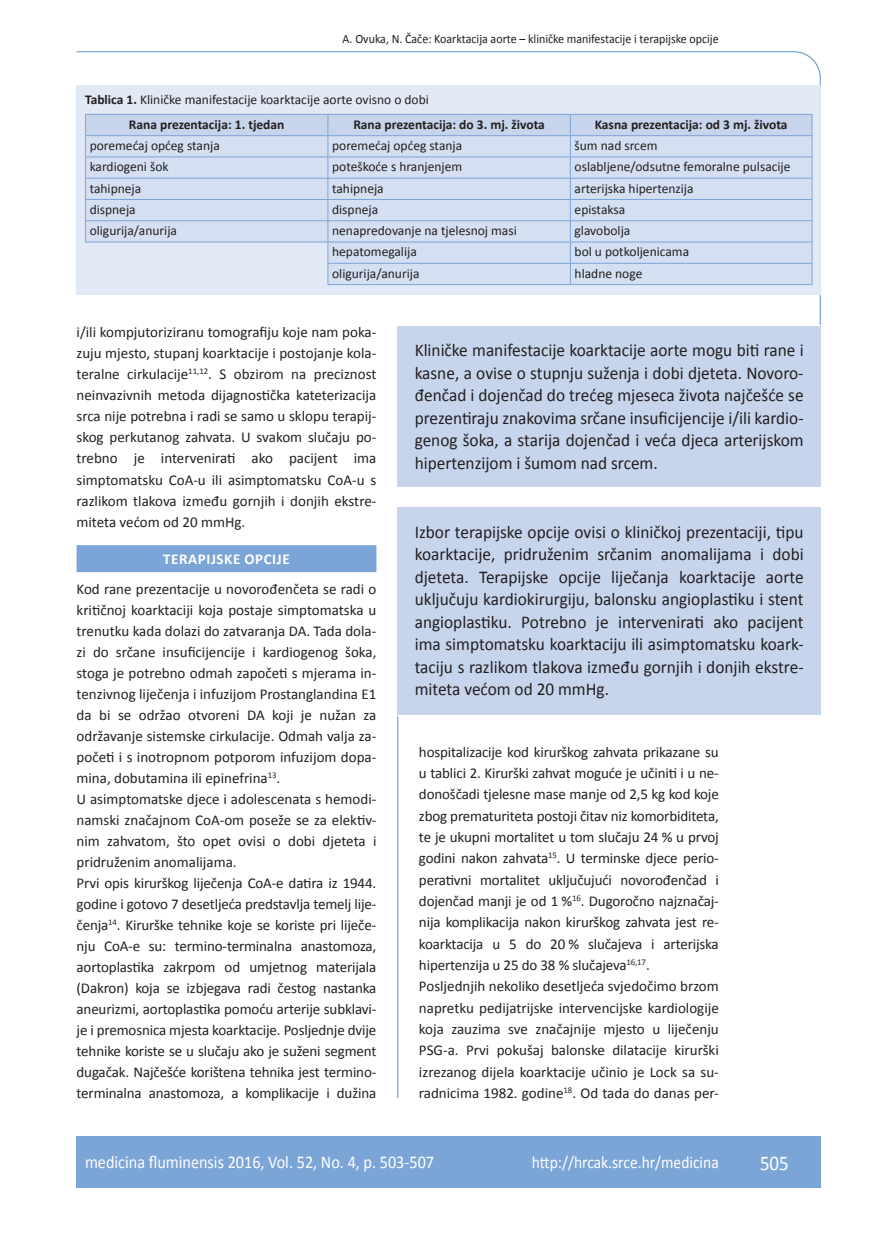
<style>
.page{position:relative;width:872px;height:1234px;background:#fff}
.page>*{position:absolute;margin:0;border:0;box-sizing:border-box;transform-origin:0 0}
.t1{font:21px "Calibri";color:#fff;scale:.9 1}
.t2{font:18px/22.5px "Calibri";color:#231f20;text-align:justify;scale:.96 1}
.t3{font:18px "Calibri";color:#fff;scale:.9 1}
.t4{font:17.25px "Calibri";color:#fff;scale:.9 1}
.t5{font:15px/21px "Calibri";letter-spacing:-.01em;color:#231f20}
.t6{font:700 15px "Calibri";letter-spacing:.04em;color:#fff}
.t7{font:13.5px/25px "Calibri";color:#231f20}
.t8{font:700 13.5px "Calibri";color:#231f20}
.t9{font:12.75px "Calibri";color:#231f20;scale:.94 1}
.s1{font-weight:700}
</style>
<div class="page">
<svg style="left:76px;top:51px;width:745px;height:274px"></svg>
<hr style="left:397px;top:716px;width:1px;height:381px;background:#7ca5d7">
<div style="left:77px;top:1135px;width:744px;height:51px;background:#7ca5d7"></div>
<div style="left:77px;top:545px;width:299px;height:27px;background:#7ca5d7"></div>
<div style="left:77px;top:85px;width:744px;height:209px;background:#e1e9f6"></div>
<svg style="left:85px;top:114px;width:727px;height:170px"></svg>
<hr style="left:327px;top:284px;width:243px;height:1px;background:#7ca5d7">
<hr style="left:570px;top:284px;width:242px;height:1px;background:#7ca5d7">
<div style="left:398px;top:325px;width:422px;height:161px;background:#c6d5ec"></div>
<div style="left:398px;top:507px;width:422px;height:207px;background:#c6d5ec"></div>
<p class="t9" style="left:343px;top:30px;width:401px">A. Ovuka, N. Čače: Koarktacija aorte – kliničke manifestacije i terapijske opcije</p>
<p class="t7" style="left:129px;top:86px;width:301px;text-indent:-44px"><span class="s1">Tablica 1.</span> Kliničke manifestacije koarktacije aorte ovisno o dobi<br><span class="s1">Rana prezentacija: 1. tjedan</span></p>
<p class="t8" style="left:353px;top:116px;width:193px">Rana prezentacija: do 3. mj. života</p>
<p class="t8" style="left:595px;top:116px;width:194px">Kasna prezentacija: od 3 mj. života</p>
<p class="t7" style="left:90px;top:132px;width:132px">poremećaj općeg stanja</p>
<p class="t7" style="left:332px;top:132px;width:132px">poremećaj općeg stanja</p>
<p class="t7" style="left:574px;top:132px;width:84px">šum nad srcem</p>
<p class="t7" style="left:90px;top:154px;width:80px">kardiogeni šok</p>
<p class="t7" style="left:332px;top:154px;width:132px">poteškoće s hranjenjem</p>
<p class="t7" style="left:574px;top:154px;width:217px">oslabljene/odsutne femoralne pulsacije</p>
<p class="t7" style="left:90px;top:175px;width:53px">tahipneja</p>
<p class="t7" style="left:332px;top:175px;width:53px">tahipneja</p>
<p class="t7" style="left:574px;top:175px;width:121px">arterijska hipertenzija</p>
<p class="t7" style="left:90px;top:196px;width:48px">dispneja</p>
<p class="t7" style="left:332px;top:196px;width:48px">dispneja</p>
<p class="t7" style="left:574px;top:196px;width:52px">epistaksa</p>
<p class="t7" style="left:90px;top:217px;width:89px">oligurija/anurija</p>
<p class="t7" style="left:332px;top:217px;width:186px">nenapredovanje na tjelesnoj masi</p>
<p class="t7" style="left:574px;top:217px;width:57px">glavobolja</p>
<p class="t7" style="left:332px;top:239px;width:86px">hepatomegalija</p>
<p class="t7" style="left:574px;top:239px;width:116px">bol u potkoljenicama</p>
<p class="t7" style="left:332px;top:260px;width:89px">oligurija/anurija</p>
<p class="t7" style="left:574px;top:260px;width:69px">hladne noge</p>
<p class="t5" style="left:77px;top:320px;width:301px;text-align:justify">i/ili kompjutoriziranu tomografiju koje nam poka&shy;zuju mjesto, stupanj koarktacije i postojanje kola&shy;teralne cirkulacije<sup>11,12</sup>. S obzirom na preciznost neinvazivnih metoda dijagnostička kateterizacija srca nije potrebna i radi se samo u sklopu terapij&shy;skog perkutanog zahvata. U svakom slučaju po&shy;trebno je intervenirati ako pacijent ima simptomatsku CoA-u ili asimptomatsku CoA-u s razlikom tlakova između gornjih i donjih ekstre&shy;miteta većom od 20 mmHg.</p>
<p class="t6" style="left:163px;top:549px;width:128px">TERAPIJSKE OPCIJE</p>
<p class="t5" style="left:77px;top:578px;width:301px">Kod rane prezentacije u novorođenčeta se radi o kritičnoj koarktaciji koja postaje simptomatska u trenutku kada dolazi do zatvaranja DA. Tada dola&shy;zi do srčane insuficijencije i kardiogenog šoka, stoga je potrebno odmah započeti s mjerama in&shy;tenzivnog liječenja i infuzijom Prostanglandina E1 da bi se održao otvoreni DA koji je nužan za održavanje sistemske cirkulacije. Odmah valja za&shy;početi i s inotropnom potporom infuzijom dopa&shy;mina, dobutamina ili epinefrina<sup>13</sup>.<br>U asimptomatske djece i adolescenata s hemodi&shy;namski značajnom CoA-om poseže se za elektiv&shy;nim zahvatom, što opet ovisi o dobi djeteta i pridruženim anomalijama.<br>Prvi opis kirurškog liječenja CoA-e datira iz 1944. godine i gotovo 7 desetljeća predstavlja temelj lije&shy;čenja<sup>14</sup>. Kirurške tehnike koje se koriste pri liječe&shy;nju CoA-e su: termino-terminalna anastomoza, aortoplastika zakrpom od umjetnog materijala (Dakron) koja se izbjegava radi čestog nastanka aneurizmi, aortoplastika pomoću arterije subklavi&shy;je i premosnica mjesta koarktacije. Posljednje dvije tehnike koriste se u slučaju ako je suženi segment dugačak. Najčešće korištena tehnika jest termino&shy;terminalna anastomoza, a komplikacije i dužina</p>
<p class="t2" style="left:415px;top:338px;width:407px">Kliničke manifestacije koarktacije aorte mogu biti rane i kasne, a ovise o stupnju suženja i dobi djeteta. Novoro&shy;đenčad i dojenčad do trećeg mjeseca života najčešće se prezentiraju znakovima srčane insuficijencije i/ili kardio&shy;genog šoka, a starija dojenčad i veća djeca arterijskom hipertenzijom i šumom nad srcem.</p>
<p class="t2" style="left:415px;top:519px;width:407px">Izbor terapijske opcije ovisi o kliničkoj prezentaciji, tipu koarktacije, pridruženim srčanim anomalijama i dobi djeteta. Terapijske opcije liječanja koarktacije aorte uključuju kardiokirurgiju, balonsku angioplastiku i stent angioplastiku. Potrebno je intervenirati ako pacijent ima simptomatsku koarktaciju ili asimptomatsku koark&shy;taciju s razlikom tlakova između gornjih i donjih ekstre&shy;miteta većom od 20 mmHg.</p>
<p class="t5" style="left:419px;top:740px;width:301px">hospitalizacije kod kirurškog zahvata prikazane su u tablici 2. Kirurški zahvat moguće je učiniti i u ne&shy;donoščadi tjelesne mase manje od 2,5 kg kod koje zbog prematuriteta postoji čitav niz komorbiditeta, te je ukupni mortalitet u tom slučaju 24 % u prvoj godini nakon zahvata<sup>15</sup>. U terminske djece perio&shy;perativni mortalitet uključujući novorođenčad i dojenčad manji je od 1 %<sup>16</sup>. Dugoročno najznačaj&shy;nija komplikacija nakon kirurškog zahvata jest re&shy;koarktacija u 5 do 20 % slučajeva i arterijska hipertenzija u 25 do 38 % slučajeva<sup>16,17</sup>.<br>Posljednjih nekoliko desetljeća svjedočimo brzom napretku pedijatrijske intervencijske kardiologije koja zauzima sve značajnije mjesto u liječenju PSG-a. Prvi pokušaj balonske dilatacije kirurški izrezanog dijela koarktacije učinio je Lock sa su&shy;radnicima 1982. godine<sup>18</sup>. Od tada do danas per-</p>
<p class="t3" style="left:85px;top:1150px;width:389px">medicina fluminensis 2016, Vol. 52, No. 4, p. 503-507</p>
<p class="t4" style="left:532px;top:1151px;width:209px">http://hrcak.srce.hr/medicina</p>
<h1 class="t1" style="left:760px;top:1149px;width:33px">505</h1>
</div>
